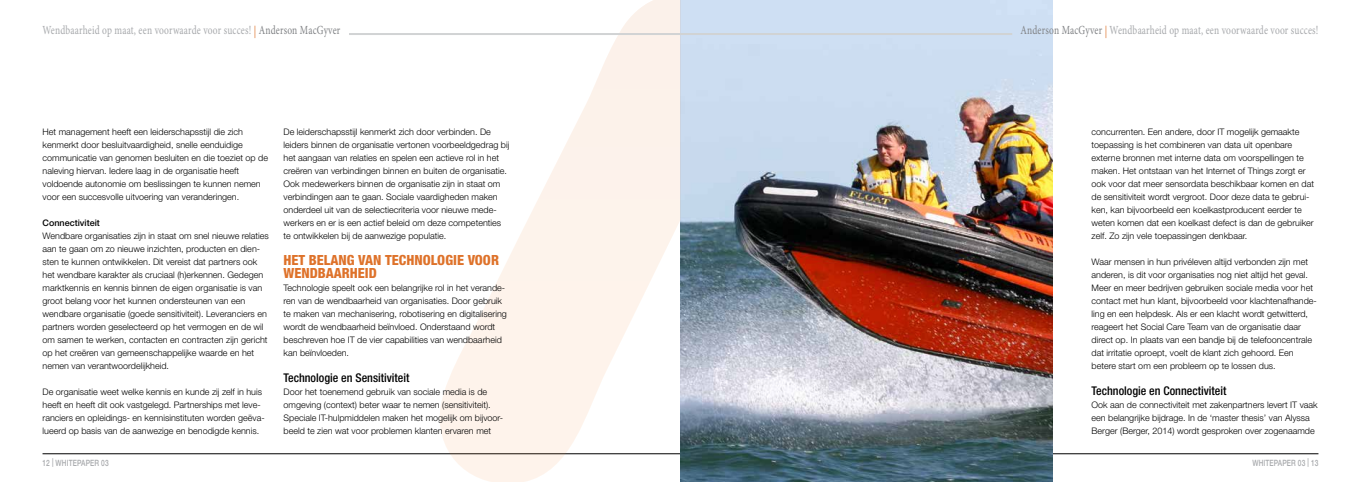
<style>
.page{position:relative;width:1361px;height:482px;background:#fff}
.page>*{position:absolute;margin:0;border:0;box-sizing:border-box;transform-origin:0 0}
.t1{font:800 condensed 14px/13px "Helvetica Neue LT Std";color:#de722a}
.t2{font:12.4px "Minion Pro";letter-spacing:.02em;color:#a7a9ac;scale:.76 1}
.t3{font:500 condensed 12px "Helvetica Neue LT Std";color:#000}
.t4{font:300 9px/13px "Helvetica Neue LT Std";color:#000}
.t5{font:500 9px "Helvetica Neue LT Std";color:#000}
.t6{font:500 8.7px "Helvetica Neue LT Std";letter-spacing:.02em;color:#a7a9ac;scale:.76 1}
.s1{color:#de722a}
.s2{color:#808285}
</style>
<div class="page">
<hr style="left:43px;top:453px;width:1275px;height:1px;background:#000">
<img style="left:680px;top:0;width:372px;height:482px">
<svg style="left:438px;top:51px;width:242px;height:431px"></svg>
<div style="left:610px;top:0;width:70px;height:221px;background:#fcf2ea"></div>
<hr style="left:43px;top:33px;width:969px;height:2px;background:#d1d3d4">
<div style="left:43px;top:27px;width:306px;height:12px;background:#fff"></div>
<h2 class="t2" style="left:43px;top:22px;width:393px">Wendbaarheid op maat, een voorwaarde voor succes! <span class="s1">|</span> <span class="s2">Anderson MacGyver</span></h2>
<h2 class="t2" style="left:1020px;top:22px;width:393px"><span class="s2">Anderson MacGyver</span> <span class="s1">|</span> Wendbaarheid op maat, een voorwaarde voor succes!</h2>
<p class="t4" style="left:43px;top:125px;width:227px">Het management heeft een leiderschapsstijl die zich kenmerkt door besluitvaardigheid, snelle eenduidige communicatie van genomen besluiten en die toeziet op de naleving hiervan. Iedere laag in de organisatie heeft voldoende autonomie om beslissingen te kunnen nemen voor een succesvolle uitvoering van veranderingen.</p>
<p class="t5" style="left:43px;top:217px;width:59px">CONNECTIVITEIT</p>
<p class="t4" style="left:43px;top:229px;width:228px">Wendbare organisaties zijn in staat om snel nieuwe relaties aan te gaan om zo nieuwe inzichten, producten en dien&shy;sten te kunnen ontwikkelen. Dit vereist dat partners ook het wendbare karakter als cruciaal (h)erkennen. Gedegen marktkennis en kennis binnen de eigen organisatie is van groot belang voor het kunnen ondersteunen van een wendbare organisatie (goede sensitiviteit). Leveranciers en partners worden geselecteerd op het vermogen en de wil om samen te werken, contacten en contracten zijn gericht op het creëren van gemeenschappelijke waarde en het nemen van verantwoordelijkheid.</p>
<p class="t4" style="left:43px;top:385px;width:224px">De organisatie weet welke kennis en kunde zij zelf in huis heeft en heeft dit ook vastgelegd. Partnerships met leve&shy;ranciers en opleidings- en kennisinstituten worden geëva&shy;lueerd op basis van de aanwezige en benodigde kennis.</p>
<p class="t4" style="left:283px;top:125px;width:227px">De leiderschapsstijl kenmerkt zich door verbinden. De leiders binnen de organisatie vertonen voorbeeldgedrag bij het aangaan van relaties en spelen een actieve rol in het creëren van verbindingen binnen en buiten de organisatie.<br>Ook medewerkers binnen de organisatie zijn in staat om verbindingen aan te gaan. Sociale vaardigheden maken onderdeel uit van de selectiecriteria voor nieuwe mede&shy;werkers en er is een actief beleid om deze competenties te ontwikkelen bij de aanwezige populatie.</p>
<h1 class="t1" style="left:283px;top:253px;width:217px">HET BELANG VAN TECHNOLOGIE VOOR<br>WENDBAARHEID</h1>
<p class="t4" style="left:283px;top:281px;width:225px">Technologie speelt ook een belangrijke rol in het verande&shy;ren van de wendbaarheid van organisaties. Door gebruik te maken van mechanisering, robotisering en digitalisering wordt de wendbaarheid beïnvloed. Onderstaand wordt beschreven hoe IT de vier capabilities van wendbaarheid kan beïnvloeden.</p>
<h3 class="t3" style="left:283px;top:370px;width:127px">Technologie en Sensitiviteit</h3>
<p class="t4" style="left:283px;top:385px;width:221px">Door het toenemend gebruik van sociale media is de omgeving (context) beter waar te nemen (sensitiviteit).<br>Speciale IT-hulpmiddelen maken het mogelijk om bijvoor&shy;beeld te zien wat voor problemen klanten ervaren met</p>
<p class="t4" style="left:1091px;top:125px;width:224px">concurrenten. Een andere, door IT mogelijk gemaakte toepassing is het combineren van data uit openbare externe bronnen met interne data om voorspellingen te maken. Het ontstaan van het Internet of Things zorgt er ook voor dat meer sensordata beschikbaar komen en dat de sensitiviteit wordt vergroot. Door deze data te gebrui&shy;ken, kan bijvoorbeeld een koelkastproducent eerder te weten komen dat een koelkast defect is dan de gebruiker zelf. Zo zijn vele toepassingen denkbaar.</p>
<p class="t4" style="left:1091px;top:255px;width:227px">Waar mensen in hun privéleven altijd verbonden zijn met anderen, is dit voor organisaties nog niet altijd het geval.<br>Meer en meer bedrijven gebruiken sociale media voor het contact met hun klant, bijvoorbeeld voor klachtenafhande&shy;ling en een helpdesk. Als er een klacht wordt getwitterd, reageert het Social Care Team van de organisatie daar direct op. In plaats van een bandje bij de telefooncentrale dat irritatie oproept, voelt de klant zich gehoord. Een betere start om een probleem op te lossen dus.</p>
<h3 class="t3" style="left:1091px;top:383px;width:136px">Technologie en Connectiviteit</h3>
<p class="t4" style="left:1091px;top:398px;width:228px">Ook aan de connectiviteit met zakenpartners levert IT vaak een belangrijke bijdrage. In de ‘master thesis’ van Alyssa<br>Berger (Berger, 2014) wordt gesproken over zogenaamde</p>
<p class="t6" style="left:43px;top:457px;width:88px">12 | WH ITEPAPER 03</p>
<p class="t6" style="left:1252px;top:457px;width:88px">WHITEPAPER 03 | 13</p>
</div>
